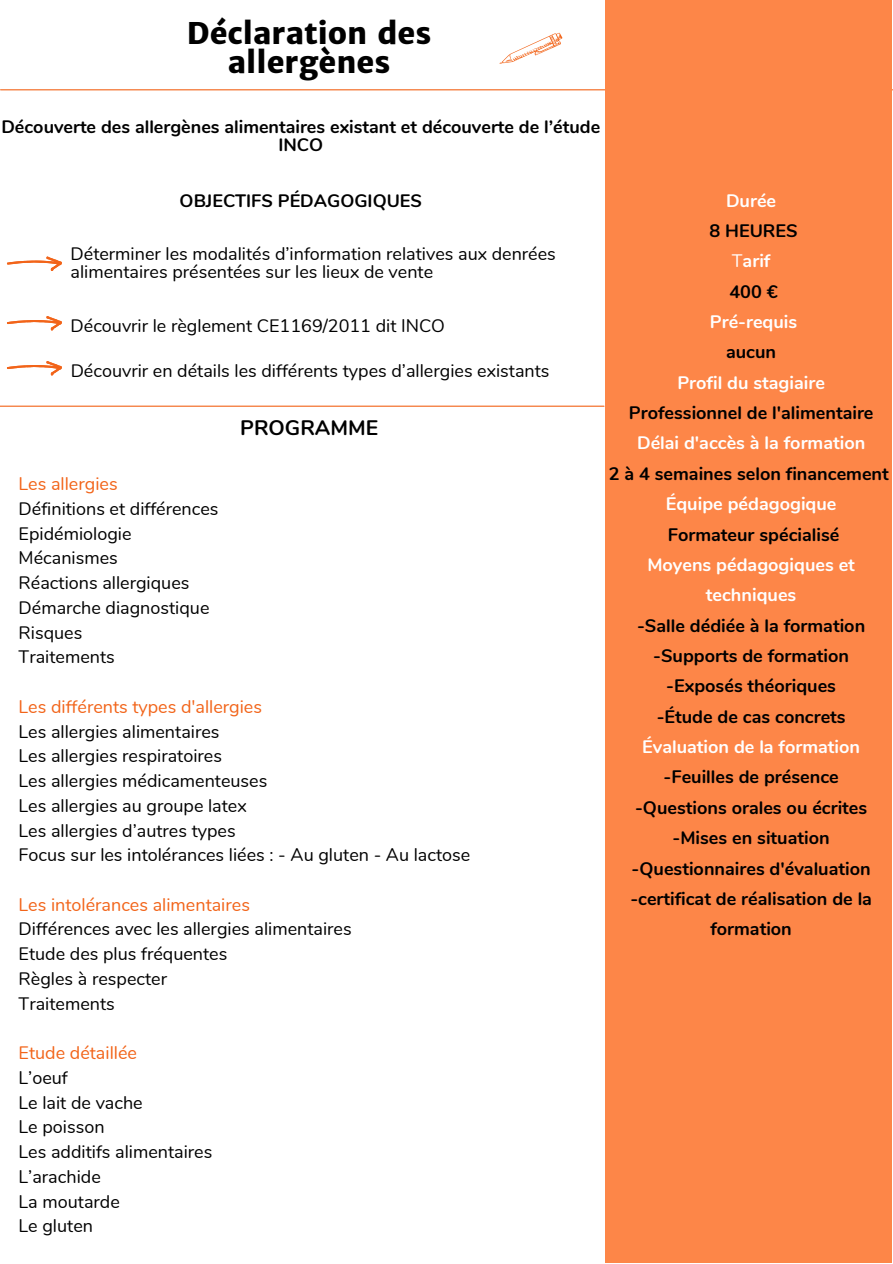
<style>
.page{position:relative;width:893px;height:1264px;background:#fff}
.page>*{position:absolute;margin:0;border:0;box-sizing:border-box;transform-origin:0 0}
.t1{font:800 30px/29.2px "Merriweather Sans";color:#000;text-align:center}
.t2{font:700 21px "Nunito";color:#000}
.t3{font:18px/24.8px "Nunito";color:#000}
.t4{font:700 18px/30.3px "Nunito";color:#000;text-align:center}
.t5{font:700 18px/30.3px "Nunito";color:#fff;text-align:center}
.t6{font:18px "Nunito";color:#f26419}
.s1{font-weight:400;color:#fff}
.s2{color:#fff}
</style>
<div class="page">
<hr style="left:1px;top:89px;width:891px;height:1px;background:#f26419">
<svg style="left:7px;top:256px;width:55px;height:15px"></svg>
<hr style="left:0;top:405px;width:604px;height:2px;background:#f26419">
<div style="left:605px;top:0;width:287px;height:1262px;background:#fd8648"></div>
<svg style="left:499px;top:33px;width:63px;height:31px"></svg>
<svg style="left:7px;top:316px;width:55px;height:14px"></svg>
<svg style="left:7px;top:361px;width:55px;height:14px"></svg>
<h1 class="t1" style="left:187px;top:18px;width:246px">Déclaration des allergènes</h1>
<p class="t4" style="left:1px;top:118px;width:600px;line-height:18px">Découverte des allergènes alimentaires existant et découverte de l’étude<br>INCO</p>
<p class="t4" style="left:180px;top:186px;width:244px">OBJECTIFS PÉDAGOGIQUES</p>
<p class="t3" style="left:71px;top:245px;width:487px;line-height:18px">Déterminer les modalités d’information relatives aux denrées alimentaires présentées sur les lieux de vente</p>
<p class="t3" style="left:71px;top:314px;width:376px">Découvrir le règlement CE1169/2011 dit INCO</p>
<p class="t3" style="left:71px;top:359px;width:480px">Découvrir en détails les différents types d’allergies existants</p>
<p class="t2" style="left:240px;top:414px;width:139px">PROGRAMME</p>
<p class="t6" style="left:19px;top:472px;width:100px">Les allergies</p>
<p class="t3" style="left:19px;top:496px;width:201px">Définitions et différences<br>Epidémiologie<br>Mécanismes<br>Réactions allergiques<br>Démarche diagnostique<br>Risques<br>Traitements</p>
<p class="t6" style="left:19px;top:694px;width:245px">Les différents types d'allergies</p>
<p class="t3" style="left:19px;top:719px;width:453px">Les allergies alimentaires<br>Les allergies respiratoires<br>Les allergies médicamenteuses<br>Les allergies au groupe latex<br>Les allergies d’autres types<br>Focus sur les intolérances liées : - Au gluten - Au lactose</p>
<p class="t6" style="left:19px;top:892px;width:233px">Les intolérances alimentaires</p>
<p class="t3" style="left:19px;top:917px;width:334px">Différences avec les allergies alimentaires<br>Etude des plus fréquentes<br>Règles à respecter<br>Traitements</p>
<p class="t6" style="left:19px;top:1040px;width:120px">Etude détaillée</p>
<p class="t3" style="left:19px;top:1065px;width:195px">L’oeuf<br>Le lait de vache<br>Le poisson<br>Les additifs alimentaires<br>L’arachide<br>La moutarde<br>Le gluten</p>
<p class="t5" style="left:726px;top:185px;width:52px">Durée</p>
<p class="t4" style="left:709px;top:216px;width:90px">8 HEURES<br><span class="s1">T</span><span class="s2">arif<br></span>400 €</p>
<p class="t5" style="left:709px;top:307px;width:89px">Pré-requis</p>
<p class="t4" style="left:726px;top:337px;width:52px">aucun</p>
<p class="t5" style="left:677px;top:367px;width:149px">Profil du stagiaire</p>
<p class="t4" style="left:628px;top:398px;width:246px">Professionnel de l'alimentaire</p>
<p class="t5" style="left:637px;top:428px;width:230px">Délai d'accès à la formation</p>
<p class="t4" style="left:608px;top:458px;width:281px">2 à 4 semaines selon financement</p>
<p class="t5" style="left:665px;top:489px;width:172px">Équipe pédagogique</p>
<p class="t4" style="left:667px;top:519px;width:173px">Formateur spécialisé</p>
<p class="t5" style="left:647px;top:550px;width:209px">Moyens pédagogiques et techniques</p>
<p class="t4" style="left:637px;top:610px;width:229px">-Salle dédiée à la formation -Supports de formation -Exposés théoriques -Étude de cas concrets</p>
<p class="t5" style="left:642px;top:732px;width:219px">Évaluation de la formation</p>
<p class="t4" style="left:630px;top:762px;width:243px">-Feuilles de présence -Questions orales ou écrites -Mises en situation -Questionnaires d'évaluation -certificat de réalisation de la formation</p>
</div>
